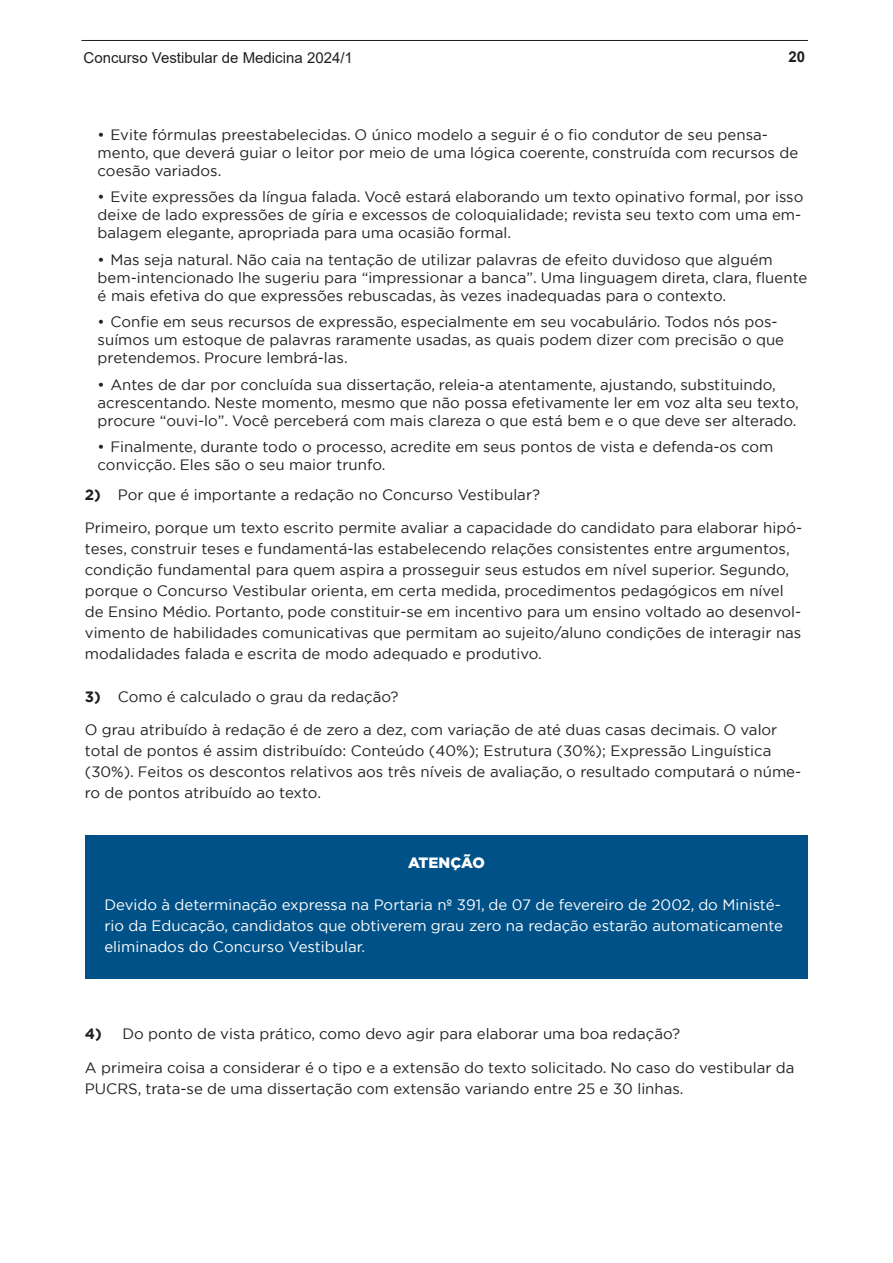
<style>
.page{position:relative;width:893px;height:1263px;background:#fff}
.page>*{position:absolute;margin:0;border:0;box-sizing:border-box;transform-origin:0 0}
.Corpo_do_texto{font:15px/18px "Gotham";color:#231f20}
.Corpo_do_texto-2{font:15px/21px "Gotham";color:#fff}
.t1{font:15px "Arial";color:#231f20}
.Corpo_do_texto-3{font:900 15px "Gotham";letter-spacing:-.005em;color:#fff}
.t2{font:700 15px "Arial";color:#231f20}
.s1{font-weight:700}
</style>
<div class="page">
<hr style="left:81px;top:40px;width:727px;height:1px;background:#231f20">
<div style="left:85px;top:836px;width:723px;height:143px;background:#005187"></div>
<p class="t1" style="left:84px;top:48px;width:271px">Concurso Vestibular de Medicina 2024/1</p>
<p class="t2" style="left:788px;top:46px;width:18px">20</p>
<p class="Corpo_do_texto" style="left:98px;top:125px;width:702px">• Evite fórmulas preestabelecidas. O único modelo a seguir é o fio condutor de seu pensa&shy;mento, que deverá guiar o leitor por meio de uma lógica coerente, construída com recursos de coesão variados.</p>
<p class="Corpo_do_texto" style="left:98px;top:187px;width:707px">• Evite expressões da língua falada. Você estará elaborando um texto opinativo formal, por isso deixe de lado expressões de gíria e excessos de coloquialidade; revista seu texto com uma em&shy;balagem elegante, apropriada para uma ocasião formal.</p>
<p class="Corpo_do_texto" style="left:98px;top:250px;width:711px">• Mas seja natural. Não caia na tentação de utilizar palavras de efeito duvidoso que alguém bem-intencionado lhe sugeriu para “impressionar a banca”. Uma linguagem direta, clara, fluente é mais efetiva do que expressões rebuscadas, às vezes inadequadas para o contexto.</p>
<p class="Corpo_do_texto" style="left:98px;top:312px;width:688px">• Confie em seus recursos de expressão, especialmente em seu vocabulário. Todos nós pos&shy;suímos um estoque de palavras raramente usadas, as quais podem dizer com precisão o que pretendemos. Procure lembrá-las.</p>
<p class="Corpo_do_texto" style="left:98px;top:375px;width:703px">• Antes de dar por concluída sua dissertação, releia-a atentamente, ajustando, substituindo, acrescentando. Neste momento, mesmo que não possa efetivamente ler em voz alta seu texto, procure “ouvi-lo”. Você perceberá com mais clareza o que está bem e o que deve ser alterado.</p>
<p class="Corpo_do_texto" style="left:98px;top:437px;width:677px">• Finalmente, durante todo o processo, acredite em seus pontos de vista e defenda-os com convicção. Eles são o seu maior trunfo.</p>
<p class="Corpo_do_texto" style="left:85px;top:485px;width:457px"><span class="s1">2)</span> Por que é importante a redação no Concurso Vestibular?</p>
<p class="Corpo_do_texto" style="left:85px;top:517px;width:719px;line-height:21px">Primeiro, porque um texto escrito permite avaliar a capacidade do candidato para elaborar hipó&shy;teses, construir teses e fundamentá-las estabelecendo relações consistentes entre argumentos, condição fundamental para quem aspira a prosseguir seus estudos em nível superior. Segundo, porque o Concurso Vestibular orienta, em certa medida, procedimentos pedagógicos em nível de Ensino Médio. Portanto, pode constituir-se em incentivo para um ensino voltado ao desenvol&shy;vimento de habilidades comunicativas que permitam ao sujeito/aluno condições de interagir nas modalidades falada e escrita de modo adequado e produtivo.</p>
<p class="Corpo_do_texto" style="left:85px;top:687px;width:315px"><span class="s1">3)</span> Como é calculado o grau da redação?</p>
<p class="Corpo_do_texto" style="left:85px;top:719px;width:718px;line-height:21px">O grau atribuído à redação é de zero a dez, com variação de até duas casas decimais. O valor total de pontos é assim distribuído: Conteúdo (40%); Estrutura (30%); Expressão Linguística (30%). Feitos os descontos relativos aos três níveis de avaliação, o resultado computará o núme&shy;ro de pontos atribuído ao texto.</p>
<p class="Corpo_do_texto-3" style="left:408px;top:852px;width:78px">ATENÇÃO</p>
<p class="Corpo_do_texto-2" style="left:104px;top:894px;width:680px">Devido à determinação expressa na Portaria nº 391, de 07 de fevereiro de 2002, do Ministé&shy;rio da Educação, candidatos que obtiverem grau zero na redação estarão automaticamente eliminados do Concurso Vestibular.</p>
<p class="Corpo_do_texto" style="left:85px;top:1024px;width:597px"><span class="s1">4)</span> Do ponto de vista prático, como devo agir para elaborar uma boa redação?</p>
<p class="Corpo_do_texto" style="left:85px;top:1056px;width:711px;line-height:21px">A primeira coisa a considerar é o tipo e a extensão do texto solicitado. No caso do vestibular da<br>PUCRS, trata-se de uma dissertação com extensão variando entre 25 e 30 linhas.</p>
</div>
